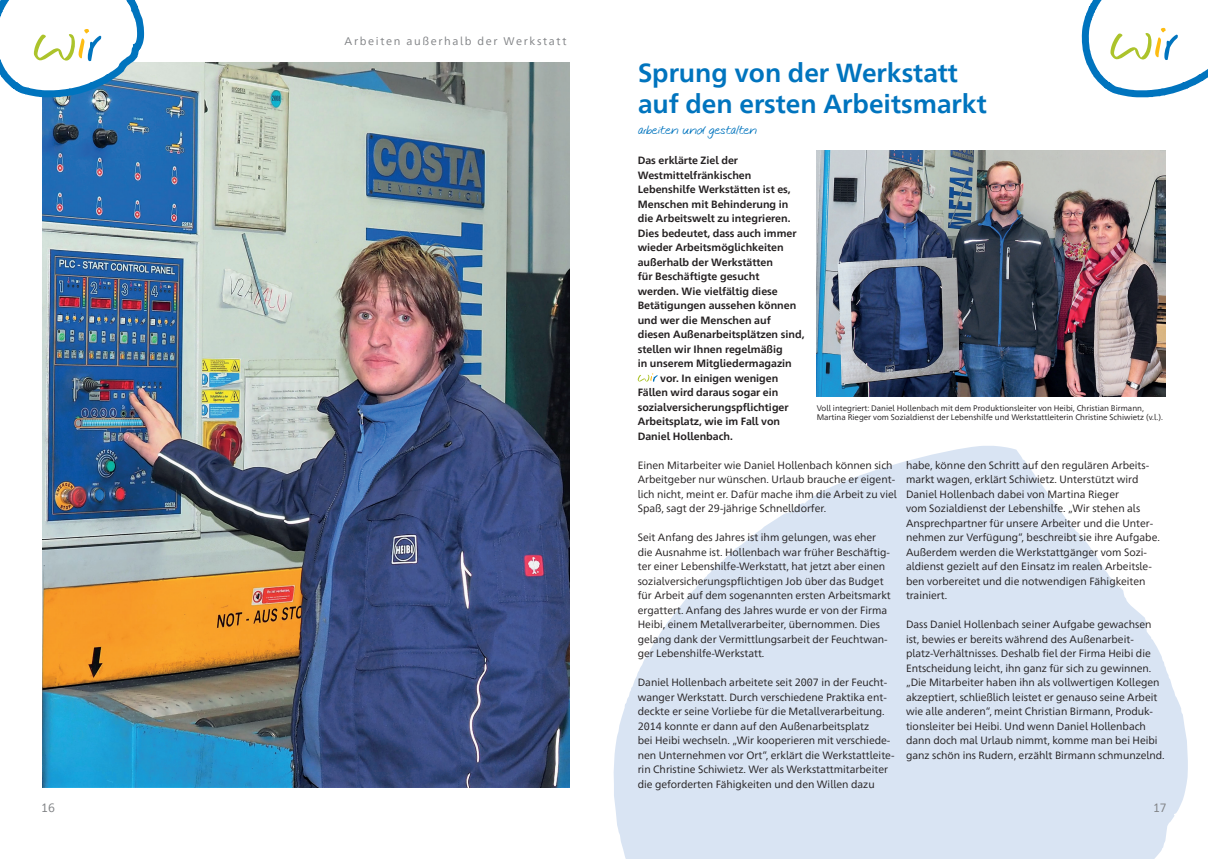
<style>
.page{position:relative;width:1208px;height:859px;background:#fff}
.page>*{position:absolute;margin:0;border:0;box-sizing:border-box;transform-origin:0 0}
.t1{font:67.7px "Nifty Script";letter-spacing:.02em;color:#acc32b}
.t2{font:700 26px/31.2px "Frutiger Neue 1450 Pro";color:#0074be}
.t3{font:14px "Nifty Script";letter-spacing:.025em;color:#0074be}
.t4{font:12px "Frutiger Neue 1450 Pro";color:#808285}
.t5{font:11px "Frutiger Neue 1450 Pro";letter-spacing:.15em;color:#808285}
.t6{font:10.5px/14.5px "Frutiger Neue 1450 Pro";color:#231f20}
.t7{font:700 10.5px "Frutiger Neue 1450 Pro";color:#231f20}
.t8{font:8px/9.6px "Frutiger Neue 1450 Pro";color:#231f20}
.s1{color:#fdbc12}
.s2{color:#0074be}
</style>
<div class="page">
<svg style="left:613px;top:446px;width:574px;height:413px;fill:#d9e4f3"></svg>
<svg style="left:638px;top:373px;width:19px;height:9px"></svg>
<img style="left:43px;top:63px;width:527px;height:725px">
<img style="left:816px;top:150px;width:349px;height:247px">
<svg style="left:0;top:0;width:148px;height:101px"></svg>
<svg style="left:1081px;top:0;width:127px;height:98px"></svg>
<h1 class="t1" style="left:32px;top:-12px;width:67px">w<span class="s1">i</span><span class="s2">r</span></h1>
<h1 class="t1" style="left:1109px;top:-13px;width:67px">w<span class="s1">i</span><span class="s2">r</span></h1>
<p class="t5" style="left:344px;top:33px;width:223px">Arbeiten außerhalb der Werkstatt</p>
<h2 class="t2" style="left:638px;top:56px;width:350px">Sprung von der Werkstatt auf den ersten Arbeitsmarkt</h2>
<h3 class="t3" style="left:638px;top:119px;width:120px">arbeiten und gestalten</h3>
<p class="t7" style="left:638px;top:153px;width:102px">Das erklärte Ziel der</p>
<p class="t7" style="left:638px;top:167px;width:115px">Westmittelfränkischen</p>
<p class="t7" style="left:638px;top:182px;width:154px">Lebenshilfe Werkstätten ist es,</p>
<p class="t7" style="left:638px;top:196px;width:152px">Menschen mit Behinderung in</p>
<p class="t7" style="left:638px;top:211px;width:154px">die Arbeitswelt zu integrieren.</p>
<p class="t7" style="left:638px;top:225px;width:160px">Dies bedeutet, dass auch immer</p>
<p class="t7" style="left:638px;top:240px;width:147px">wieder Arbeitsmöglichkeiten</p>
<p class="t7" style="left:638px;top:254px;width:137px">außerhalb der Werkstätten</p>
<p class="t7" style="left:638px;top:269px;width:123px">für Beschäftigte gesucht</p>
<p class="t7" style="left:638px;top:283px;width:142px">werden. Wie vielfältig diese</p>
<p class="t7" style="left:638px;top:298px;width:160px">Betätigungen aussehen können</p>
<p class="t7" style="left:638px;top:312px;width:135px">und wer die Menschen auf</p>
<p class="t7" style="left:638px;top:327px;width:168px">diesen Außenarbeitsplätzen sind,</p>
<p class="t7" style="left:638px;top:341px;width:146px">stellen wir Ihnen regelmäßig</p>
<p class="t7" style="left:638px;top:356px;width:156px">in unserem Mitgliedermagazin</p>
<p class="t7" style="left:660px;top:370px;width:120px">vor. In einigen wenigen</p>
<p class="t7" style="left:638px;top:385px;width:142px">Fällen wird daraus sogar ein</p>
<p class="t7" style="left:638px;top:399px;width:152px">sozialversicherungspflichtiger</p>
<p class="t7" style="left:638px;top:414px;width:144px">Arbeitsplatz, wie im Fall von</p>
<p class="t7" style="left:638px;top:428px;width:97px">Daniel Hollenbach.</p>
<p class="t8" style="left:816px;top:402px;width:348px">Voll integriert: Daniel Hollenbach mit dem Produktionsleiter von Heibi, Christian Birmann,<br>Martina Rieger vom Sozialdienst der Lebenshilfe und Werkstattleiterin Christine Schiwietz (v.l.).</p>
<p class="t6" style="left:638px;top:457px;width:261px">Einen Mitarbeiter wie Daniel Hollenbach können sich Arbeitgeber nur wünschen. Urlaub brauche er eigent&shy;lich nicht, meint er. Dafür mache ihm die Arbeit zu viel Spaß, sagt der 29-jährige Schnelldorfer.</p>
<p class="t6" style="left:638px;top:529px;width:255px">Seit Anfang des Jahres ist ihm gelungen, was eher die Ausnahme ist. Hollenbach war früher Beschäftig&shy;ter einer Lebenshilfe-Werkstatt, hat jetzt aber einen sozialversicherungspflichtigen Job über das Budget für Arbeit auf dem sogenannten ersten Arbeitsmarkt ergattert. Anfang des Jahres wurde er von der Firma Heibi, einem Metallverarbeiter, übernommen. Dies gelang dank der Vermittlungsarbeit der Feuchtwan&shy;ger Lebenshilfe-Werkstatt.</p>
<p class="t6" style="left:638px;top:674px;width:258px">Daniel Hollenbach arbeitete seit 2007 in der Feucht&shy;wanger Werkstatt. Durch verschiedene Praktika ent&shy;deckte er seine Vorliebe für die Metallverarbeitung.<br>2014 konnte er dann auf den Außenarbeitsplatz<br>bei Heibi wechseln. „Wir kooperieren mit verschiede&shy;nen Unternehmen vor Ort“, erklärt die Werkstattleite&shy;rin Christine Schiwietz. Wer als Werkstattmitarbeiter die geforderten Fähigkeiten und den Willen dazu</p>
<p class="t6" style="left:906px;top:457px;width:255px">habe, könne den Schritt auf den regulären Arbeits&shy;markt wagen, erklärt Schiwietz. Unterstützt wird Daniel Hollenbach dabei von Martina Rieger<br>vom Sozialdienst der Lebenshilfe. „Wir stehen als Ansprechpartner für unsere Arbeiter und die Unter&shy;nehmen zur Verfügung“, beschreibt sie ihre Aufgabe.<br>Außerdem werden die Werkstattgänger vom Sozi&shy;aldienst gezielt auf den Einsatz im realen Arbeitsle&shy;ben vorbereitet und die notwendigen Fähigkeiten trainiert.</p>
<p class="t6" style="left:906px;top:616px;width:260px">Dass Daniel Hollenbach seiner Aufgabe gewachsen ist, bewies er bereits während des Außenarbeit&shy;platz-Verhältnisses. Deshalb fiel der Firma Heibi die Entscheidung leicht, ihn ganz für sich zu gewinnen. „Die Mitarbeiter haben ihn als vollwertigen Kollegen akzeptiert, schließlich leistet er genauso seine Arbeit wie alle anderen“, meint Christian Birmann, Produk&shy;tionsleiter bei Heibi. Und wenn Daniel Hollenbach dann doch mal Urlaub nimmt, komme man bei Heibi ganz schön ins Rudern, erzählt Birmann schmunzelnd.</p>
<p class="t4" style="left:41px;top:799px;width:15px">16</p>
<p class="t4" style="left:1153px;top:799px;width:15px">17</p>
</div>
